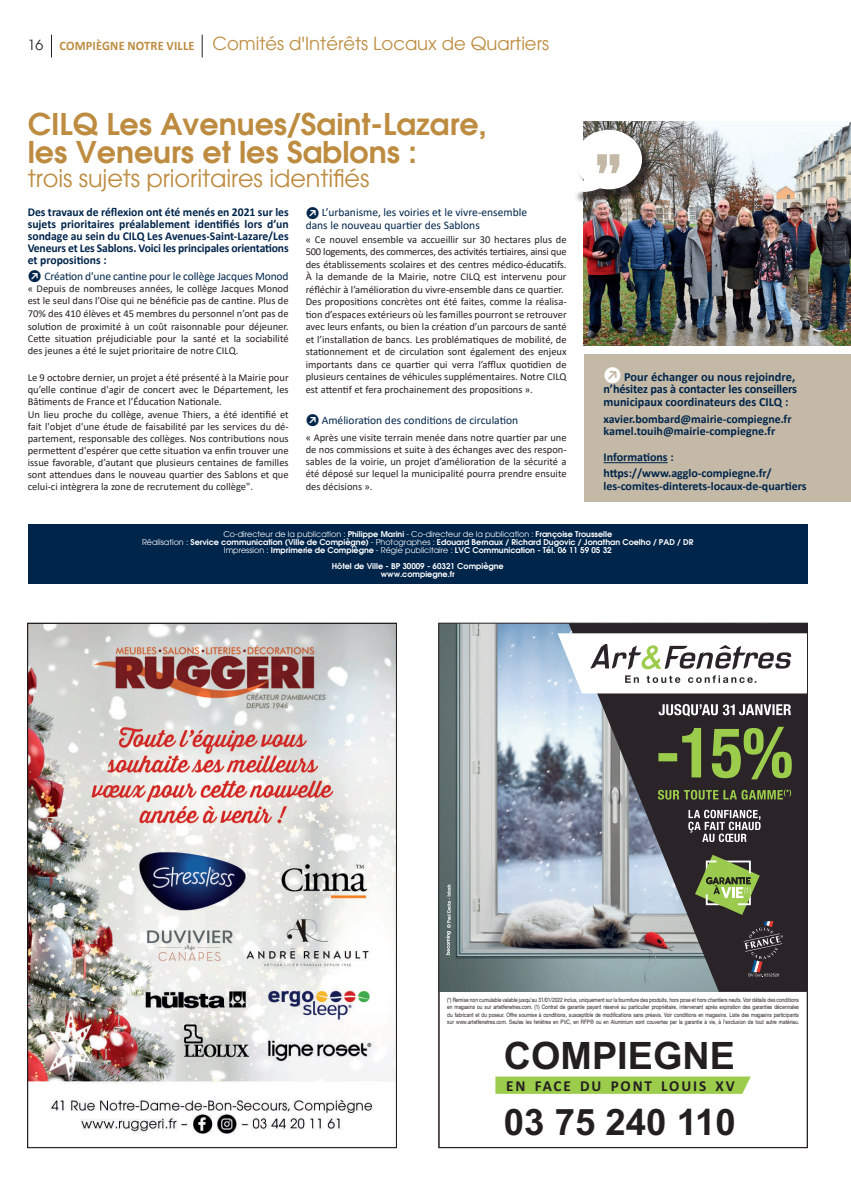
<style>
.page{position:relative;width:851px;height:1191px;background:#fff}
.page>*{position:absolute;margin:0;border:0;box-sizing:border-box;transform-origin:0 0}
.t1{font:700 37.8px "Arial";color:#231f20}
.t2{font:700 36.6px "Arial";color:#231f20}
.t3{font:600 30px/28px "Avant Garde";color:#bd8c40}
.t4{font:24px "Avant Garde";letter-spacing:-.005em;color:#bd8c40}
.t5{font:18px "Avant Garde";color:#bd8c40}
.t6{font:700 15.2px "Calibri";letter-spacing:.12em;color:#231f20}
.t7{font:700 12.5px/12.5px "Calibri";letter-spacing:-.005em;color:#00254b}
.t8{font:700 12px/12.1px "Calibri";letter-spacing:-.005em;color:#00254b}
.t9{font:11.5px/12.6px "Calibri";color:#00254b}
.t10{font:10.5px/12.5px "Calibri";color:#231f20}
.t11{font:300 condensed 8.1px "Helvetica Neue";color:#fff;scale:.95 1}
.t12{font:600 8px/8px "Avant Garde";color:#fff;text-align:center}
.t13{font:6px/7.2px "Helvetica Neue";color:#231f20;text-align:justify;scale:.8 1}
.s1{font-size:14px;color:#231f20}
.s2{font-family:"Calibri";font-weight:700;font-size:13px}
.s3{font-weight:400}
</style>
<div class="page">
<svg style="left:51px;top:35px;width:1px;height:22px"></svg>
<svg style="left:202px;top:35px;width:1px;height:22px"></svg>
<div style="left:28px;top:524px;width:779px;height:59px;background:#00254b"></div>
<img style="left:583px;top:121px;width:268px;height:224px">
<div style="left:583px;top:354px;width:268px;height:148px;background:#c4b9a6"></div>
<hr style="left:603px;top:462px;width:64px;height:1px;background:#00254b">
<div style="left:573px;top:132px;width:81px;height:72px;background:#231f20;opacity:.75"></div>
<svg style="left:573px;top:130px;width:69px;height:63px"></svg>
<img style="left:29px;top:625px;width:365px;height:509px">
<img style="left:440px;top:625px;width:128px;height:367px">
<svg style="left:568px;top:625px;width:237px;height:367px;background:#67686e"></svg>
<svg style="left:446px;top:884px;width:5px;height:72px"></svg>
<svg style="left:557px;top:633px;width:248px;height:60px"></svg>
<svg style="left:743px;top:921px;width:40px;height:56px;background:#433b40"></svg>
<svg style="left:688px;top:810px;width:72px;height:32px"></svg>
<svg style="left:658px;top:704px;width:133px;height:12px"></svg>
<svg style="left:658px;top:727px;width:133px;height:52px;background:#546234"></svg>
<svg style="left:658px;top:789px;width:133px;height:10px"></svg>
<svg style="left:695px;top:855px;width:64px;height:60px;background:#6f834a"></svg>
<svg style="left:495px;top:1076px;width:255px;height:18px;background:#a1ce54"></svg>
<h3 class="t5" style="left:28px;top:33px;width:522px"><span class="s1">16</span> <span class="s2">COMPIÈGNE NOTRE VILLE</span> Comités d'Intérêts Locaux de Quartiers</h3>
<h3 class="t3" style="left:28px;top:110px;width:460px">CILQ Les Avenues/Saint-Lazare, les Veneurs et les Sablons :</h3>
<h3 class="t4" style="left:28px;top:164px;width:343px">trois sujets prioritaires identifiés</h3>
<p class="t8" style="left:28px;top:205px;width:262px;text-align:justify">Des travaux de réflexion ont été menés en 2021 sur les sujets prioritaires préalablement identifiés lors d’un sondage au sein du CILQ Les Avenues-Saint-Lazare/Les Veneurs et Les Sablons. Voici les principales orientations et propositions :</p>
<p class="t9" style="left:44px;top:269px;width:246px">Création d'une cantine pour le collège Jacques Monod</p>
<p class="t10" style="left:28px;top:282px;width:262px;text-align:justify">« Depuis de nombreuses années, le collège Jacques Monod est le seul dans l’Oise qui ne bénéficie pas de cantine. Plus de 70% des 410 élèves et 45 membres du personnel n’ont pas de solution de proximité à un coût raisonnable pour déjeuner.<br>Cette situation préjudiciable pour la santé et la sociabilité des jeunes a été le sujet prioritaire de notre CILQ.</p>
<p class="t10" style="left:28px;top:371px;width:262px;line-height:12.1px">Le 9 octobre dernier, un projet a été présenté à la Mairie pour qu’elle continue d'agir de concert avec le Département, les Bâtiments de France et l’Éducation Nationale.<br>Un lieu proche du collège, avenue Thiers, a été identifié et fait l'objet d'une étude de faisabilité par les services du dé&shy;partement, responsable des collèges. Nos contributions nous permettent d'espérer que cette situation va enfin trouver une issue favorable, d’autant que plusieurs centaines de familles sont attendues dans le nouveau quartier des Sablons et que celui-ci intègrera la zone de recrutement du collège".</p>
<p class="t9" style="left:306px;top:206px;width:223px;text-indent:16px">L’urbanisme, les voiries et le vivre-ensemble dans le nouveau quartier des Sablons</p>
<p class="t10" style="left:306px;top:233px;width:262px">« Ce nouvel ensemble va accueillir sur 30 hectares plus de 500 logements, des commerces, des activités tertiaires, ainsi que des établissements scolaires et des centres médico-éducatifs.<br>À la demande de la Mairie, notre CILQ est intervenu pour réfléchir à l’amélioration du vivre-ensemble dans ce quartier.<br>Des propositions concrètes ont été faites, comme la réalisa&shy;tion d’espaces extérieurs où les familles pourront se retrouver avec leurs enfants, ou bien la création d’un parcours de santé et l’installation de bancs. Les problématiques de mobilité, de stationnement et de circulation sont également des enjeux importants dans ce quartier qui verra l’afflux quotidien de plusieurs centaines de véhicules supplémentaires. Notre CILQ est attentif et fera prochainement des propositions ».</p>
<p class="t9" style="left:322px;top:414px;width:198px">Amélioration des conditions de circulation</p>
<p class="t10" style="left:306px;top:431px;width:262px;line-height:12px;text-align:justify">« Après une visite terrain menée dans notre quartier par une de nos commissions et suite à des échanges avec des respon&shy;sables de la voirie, un projet d’amélioration de la sécurité a</p>
<p class="t10" style="left:306px;top:467px;width:262px">été déposé sur lequel la municipalité pourra prendre ensuite des décisions ».</p>
<p class="t7" style="left:603px;top:371px;width:195px;text-indent:21px">Pour échanger ou nous rejoindre, n’hésitez pas à contacter les conseillers municipaux coordinateurs des CILQ :</p>
<p class="t8" style="left:603px;top:413px;width:189px">xavier.bombard@mairie-compiegne.fr kamel.touih@mairie-compiegne.fr</p>
<p class="t8" style="left:603px;top:449px;width:170px;line-height:15.4px">Informations : https://www.agglo-compiegne.fr/</p>
<p class="t8" style="left:603px;top:479px;width:204px">les-comites-dinterets-locaux-de-quartiers</p>
<p class="t12" style="left:142px;top:530px;width:552px"><span class="s3">Co-directeur de la publication :</span> Philippe Marini <span class="s3">- Co-directeur de la publication :</span> Françoise Trousselle<br><span class="s3">Réalisation :</span> Service communication (Ville de Compiègne) <span class="s3">- Photographes :</span> Edouard Bernaux / Richard Dugovic / Jonathan Coelho / PAD / DR<br><span class="s3">Impression :</span> Imprimerie de Compiègne <span class="s3">- Régie publicitaire :</span> LVC Communication - Tél. 06 11 59 05 32</p>
<p class="t12" style="left:332px;top:562px;width:173px">Hôtel de Ville - BP 30009 - 60321 Compiègne www.compiegne.fr</p>
<p class="t11" style="left:744px;top:885px;width:9px">(1)</p>
<p class="t13" style="left:447px;top:996px;width:441px">(*) Remise non cumulable valable jusqu’au 31/01/2022 inclus, uniquement sur la fourniture des produits, hors pose et hors chantiers neufs. Voir détails des conditions en magasins ou sur artetfenetres.com. (1) Contrat de garantie payant réservé au particulier propriétaire, intervenant après expiration des garanties décennales du fabricant et du poseur. Offre soumise à conditions, susceptible de modifications sans préavis. Voir conditions en magasins. Liste des magasins participants sur www.artetfenetres.com. Seules les fenêtres en PVC, en RFP® ou en Aluminium sont couvertes par la garantie à vie, à l’exclusion de tout autre matériau.</p>
<h1 class="t1" style="left:504px;top:1029px;width:232px">COMPIEGNE</h1>
<h3 class="t6" style="left:506px;top:1075px;width:230px">EN FACE DU PONT LOUIS XV</h3>
<h2 class="t2" style="left:504px;top:1096px;width:233px">03 75 240 110</h2>
</div>
